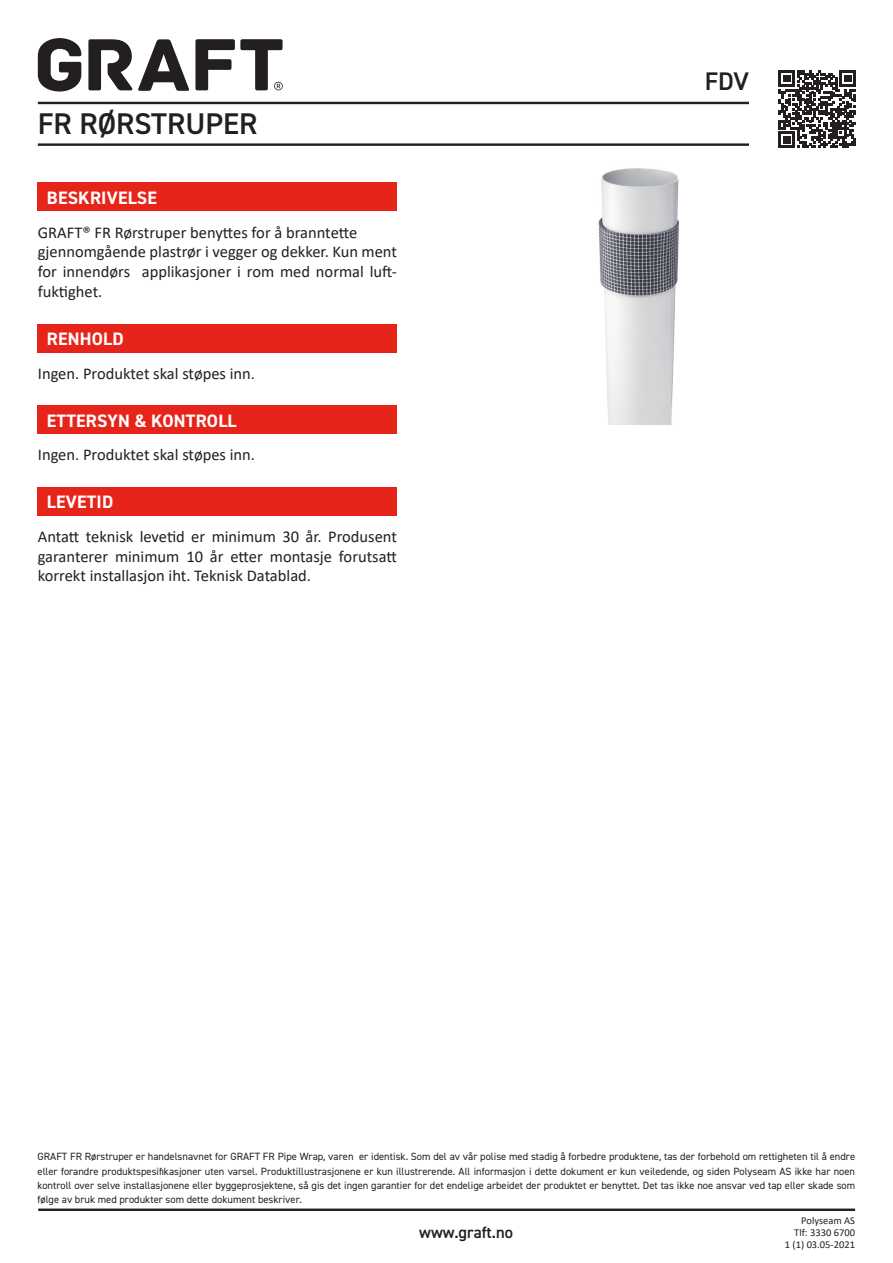
<style>
.page{position:relative;width:893px;height:1263px;background:#fff}
.page>*{position:absolute;margin:0;border:0;box-sizing:border-box;transform-origin:0 0}
.t1{font:600 30px "DIN2014";color:#231f20}
.t2{font:600 25.5px "DIN2014";color:#231f20}
.t3{font:700 18px "DIN2014";letter-spacing:.01em;color:#fff}
.Overskrifter_IF{font:16.5px/19.8px "Calibri";color:#231f20;text-align:justify}
.t4{font:600 16.5px "DIN2014";color:#231f20}
.t5{font:10.5px/14.2px "DIN2014";color:#231f20;text-align:justify}
.t6{font:10.5px/12px "Calibri";color:#231f20;text-align:right}
</style>
<div class="page">
<hr style="left:38px;top:102px;width:711px;height:2px;background:#231f20">
<hr style="left:38px;top:143px;width:711px;height:3px;background:#231f20">
<hr style="left:38px;top:1208px;width:817px;height:3px;background:#231f20">
<div style="left:38px;top:182px;width:359px;height:29px;background:#e72419"></div>
<div style="left:38px;top:324px;width:359px;height:28px;background:#e72419"></div>
<div style="left:38px;top:487px;width:359px;height:29px;background:#e72419"></div>
<div style="left:38px;top:405px;width:359px;height:29px;background:#e72419"></div>
<svg style="left:38px;top:38px;width:43px;height:54px"></svg>
<svg style="left:88px;top:39px;width:101px;height:52px"></svg>
<svg style="left:195px;top:39px;width:88px;height:51px"></svg>
<img style="left:598px;top:168px;width:81px;height:257px">
<svg style="left:779px;top:71px;width:77px;height:77px"></svg>
<p class="t1" style="left:38px;top:104px;width:221px">FR RØRSTRUPER</p>
<p class="t3" style="left:47px;top:186px;width:112px">BESKRIVELSE</p>
<p class="Overskrifter_IF" style="left:38px;top:222px;width:321px">GRAFT® FR Rørstruper benyttes for å branntette</p>
<p class="Overskrifter_IF" style="left:38px;top:242px;width:361px">gjennomgående plastrør i vegger og dekker. Kun ment for innendørs applikasjoner i rom med normal luft&shy;fuktighet.</p>
<p class="t3" style="left:47px;top:327px;width:78px">RENHOLD</p>
<p class="Overskrifter_IF" style="left:38px;top:363px;width:219px">Ingen. Produktet skal støpes inn.</p>
<p class="t3" style="left:47px;top:409px;width:191px">ETTERSYN &amp; KONTROLL</p>
<p class="Overskrifter_IF" style="left:38px;top:445px;width:219px">Ingen. Produktet skal støpes inn.</p>
<p class="t3" style="left:47px;top:490px;width:68px">LEVETID</p>
<p class="Overskrifter_IF" style="left:38px;top:526px;width:361px">Antatt teknisk levetid er minimum 30 år. Produsent garanterer minimum 10 år etter montasje forutsatt korrekt installasjon iht. Teknisk Datablad.</p>
<p class="t2" style="left:705px;top:65px;width:46px">FDV</p>
<p class="t5" style="left:38px;top:1149px;width:819px">GRAFT FR Rørstruper er handelsnavnet for GRAFT FR Pipe Wrap, varen er identisk. Som del av vår polise med stadig å forbedre produktene, tas der forbehold om rettigheten til å endre eller forandre produktspesifikasjoner uten varsel. Produktillustrasjonene er kun illustrerende. All informasjon i dette dokument er kun veiledende, og siden Polyseam AS ikke har noen kontroll over selve installasjonene eller byggeprosjektene, så gis det ingen garantier for det endelige arbeidet der produktet er benyttet. Det tas ikke noe ansvar ved tap eller skade som følge av bruk med produkter som dette dokument beskriver.</p>
<p class="t4" style="left:419px;top:1221px;width:95px">www.graft.no</p>
<p class="t6" style="left:794px;top:1214px;width:62px">Polyseam AS<br>Tlf: 3330 6700</p>
<p class="t6" style="left:785px;top:1238px;width:72px">1 (1) 03.05-2021</p>
</div>
